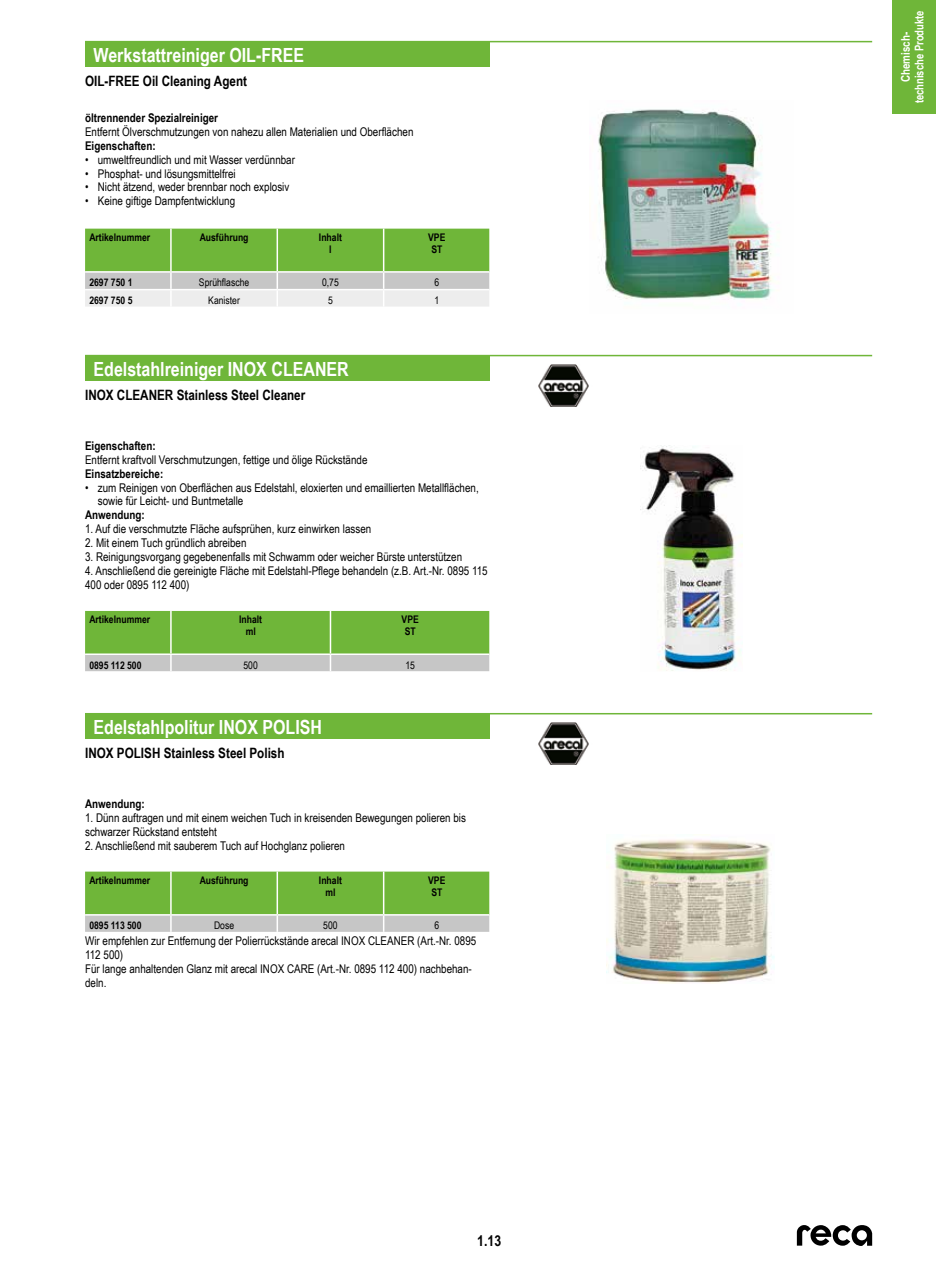
<style>
.page{position:relative;width:936px;height:1263px;background:#fff}
.page>*{position:absolute;margin:0;border:0;box-sizing:border-box;transform-origin:0 0}
.t1{font:700 19.5px "Arial Narrow";color:#fff}
.t2{font:700 15px "Arial Narrow";color:#000}
.t3{font:700 14.25px "Arial Narrow";color:#000}
.t4{font:12px/14px "Arial Narrow";color:#000}
.t5{font:700 12px "Arial Narrow";color:#000}
.t6{font:700 12px/13.5px "Arial Narrow";color:#fff;text-align:center}
.t7{font:700 10.5px/12px "Arial Narrow";color:#000;text-align:center}
.t8{font:10.5px "Arial Narrow";color:#000}
</style>
<div class="page">
<svg style="left:796px;top:1225px;width:76px;height:21px"></svg>
<div style="left:892px;top:0;width:43px;height:114px;background:#6fb639"></div>
<hr style="left:85px;top:41px;width:787px;height:1px;background:#6fb639">
<div style="left:85px;top:42px;width:404px;height:25px;background:#6fb639"></div>
<svg style="left:85px;top:229px;width:404px;height:78px;background:#a2c885"></svg>
<img style="left:598px;top:109px;width:175px;height:191px">
<hr style="left:85px;top:355px;width:787px;height:1px;background:#6fb639">
<div style="left:85px;top:356px;width:404px;height:25px;background:#6fb639"></div>
<svg style="left:85px;top:611px;width:404px;height:60px;background:#8abc64"></svg>
<img style="left:538px;top:364px;width:51px;height:43px">
<img style="left:640px;top:446px;width:102px;height:225px">
<hr style="left:85px;top:713px;width:787px;height:1px;background:#6fb639">
<div style="left:85px;top:714px;width:404px;height:25px;background:#6fb639"></div>
<svg style="left:85px;top:871px;width:404px;height:61px;background:#8dbd67"></svg>
<img style="left:538px;top:722px;width:51px;height:43px">
<img style="left:607px;top:839px;width:167px;height:144px">
<h1 class="t1" style="left:94px;top:41px;width:212px">Werkstattreiniger OIL-FREE</h1>
<p class="t3" style="left:85px;top:70px;width:163px">OIL-FREE Oil Cleaning Agent</p>
<p class="t5" style="left:85px;top:109px;width:134px">öltrennender Spezialreiniger</p>
<p class="t4" style="left:85px;top:124px;width:330px">Entfernt Ölverschmutzungen von nahezu allen Materialien und Oberflächen</p>
<p class="t5" style="left:85px;top:136px;width:72px">Eigenschaften:</p>
<p class="t4" style="left:85px;top:152px;width:211px">• umweltfreundlich und mit Wasser verdünnbar</p>
<p class="t4" style="left:85px;top:166px;width:152px">• Phosphat- und lösungsmittelfrei</p>
<p class="t4" style="left:85px;top:180px;width:206px">• Nicht ätzend, weder brennbar noch explosiv</p>
<p class="t4" style="left:85px;top:194px;width:152px">• Keine giftige Dampfentwicklung</p>
<p class="t7" style="left:89px;top:230px;width:62px">Artikelnummer</p>
<p class="t7" style="left:200px;top:230px;width:50px">Ausführung</p>
<p class="t7" style="left:319px;top:230px;width:24px">Inhalt l</p>
<p class="t7" style="left:428px;top:230px;width:19px;text-align:left">VPE<br>ST</p>
<p class="t7" style="left:89px;top:276px;width:45px">2697 750 1</p>
<p class="t8" style="left:199px;top:275px;width:52px">Sprühflasche</p>
<p class="t8" style="left:322px;top:275px;width:18px">0,75</p>
<p class="t8" style="left:434px;top:275px;width:6px">6</p>
<p class="t7" style="left:89px;top:294px;width:45px">2697 750 5</p>
<p class="t8" style="left:208px;top:293px;width:33px">Kanister</p>
<p class="t8" style="left:328px;top:293px;width:6px">5</p>
<p class="t8" style="left:434px;top:293px;width:6px">1</p>
<h1 class="t1" style="left:94px;top:354px;width:257px">Edelstahlreiniger INOX CLEANER</h1>
<p class="t3" style="left:85px;top:384px;width:222px">INOX CLEANER Stainless Steel Cleaner</p>
<p class="t5" style="left:85px;top:436px;width:72px">Eigenschaften:</p>
<p class="t4" style="left:85px;top:452px;width:284px">Entfernt kraftvoll Verschmutzungen, fettige und ölige Rückstände</p>
<p class="t5" style="left:85px;top:464px;width:80px">Einsatzbereiche:</p>
<p class="t4" style="left:98px;top:480px;width:382px;text-indent:-13px">• zum Reinigen von Oberflächen aus Edelstahl, eloxierten und emaillierten Metallflächen, sowie für Leicht- und Buntmetalle</p>
<p class="t5" style="left:85px;top:506px;width:61px">Anwendung:</p>
<p class="t4" style="left:85px;top:522px;width:288px">1. Auf die verschmutzte Fläche aufsprühen, kurz einwirken lassen</p>
<p class="t4" style="left:85px;top:535px;width:163px">2. Mit einem Tuch gründlich abreiben</p>
<p class="t4" style="left:85px;top:549px;width:378px">3. Reinigungsvorgang gegebenenfalls mit Schwamm oder weicher Bürste unterstützen</p>
<p class="t4" style="left:85px;top:563px;width:404px">4. Anschließend die gereinigte Fläche mit Edelstahl-Pflege behandeln (z.B. Art.-Nr. 0895 115<br>400 oder 0895 112 400)</p>
<p class="t7" style="left:89px;top:613px;width:62px">Artikelnummer</p>
<p class="t7" style="left:239px;top:613px;width:24px">Inhalt ml</p>
<p class="t7" style="left:401px;top:613px;width:19px;text-align:left">VPE<br>ST</p>
<p class="t7" style="left:89px;top:658px;width:54px">0895 112 500</p>
<p class="t8" style="left:243px;top:657px;width:16px">500</p>
<p class="t8" style="left:405px;top:657px;width:11px">15</p>
<h1 class="t1" style="left:94px;top:713px;width:230px">Edelstahlpolitur INOX POLISH</h1>
<p class="t3" style="left:85px;top:742px;width:201px">INOX POLISH Stainless Steel Polish</p>
<p class="t5" style="left:85px;top:794px;width:61px">Anwendung:</p>
<p class="t4" style="left:85px;top:810px;width:382px">1. Dünn auftragen und mit einem weichen Tuch in kreisenden Bewegungen polieren bis schwarzer Rückstand entsteht</p>
<p class="t4" style="left:85px;top:838px;width:261px">2. Anschließend mit sauberem Tuch auf Hochglanz polieren</p>
<p class="t7" style="left:89px;top:873px;width:62px">Artikelnummer</p>
<p class="t7" style="left:200px;top:873px;width:50px">Ausführung</p>
<p class="t7" style="left:319px;top:873px;width:24px">Inhalt ml</p>
<p class="t7" style="left:428px;top:873px;width:19px;text-align:left">VPE<br>ST</p>
<p class="t7" style="left:89px;top:919px;width:54px">0895 113 500</p>
<p class="t8" style="left:214px;top:918px;width:22px">Dose</p>
<p class="t8" style="left:323px;top:918px;width:16px">500</p>
<p class="t8" style="left:434px;top:918px;width:6px">6</p>
<p class="t4" style="left:85px;top:933px;width:393px">Wir empfehlen zur Entfernung der Polierrückstände arecal INOX CLEANER (Art.-Nr. 0895<br>112 500)<br>Für lange anhaltenden Glanz mit arecal INOX CARE (Art.-Nr. 0895 112 400) nachbehan&shy;deln.</p>
<p class="t2" style="left:477px;top:1229px;width:25px">1.13</p>
<p class="t6" style="left:898px;top:103px;width:94px;rotate:-90deg">Chemisch&shy;technische Produkte</p>
</div>
